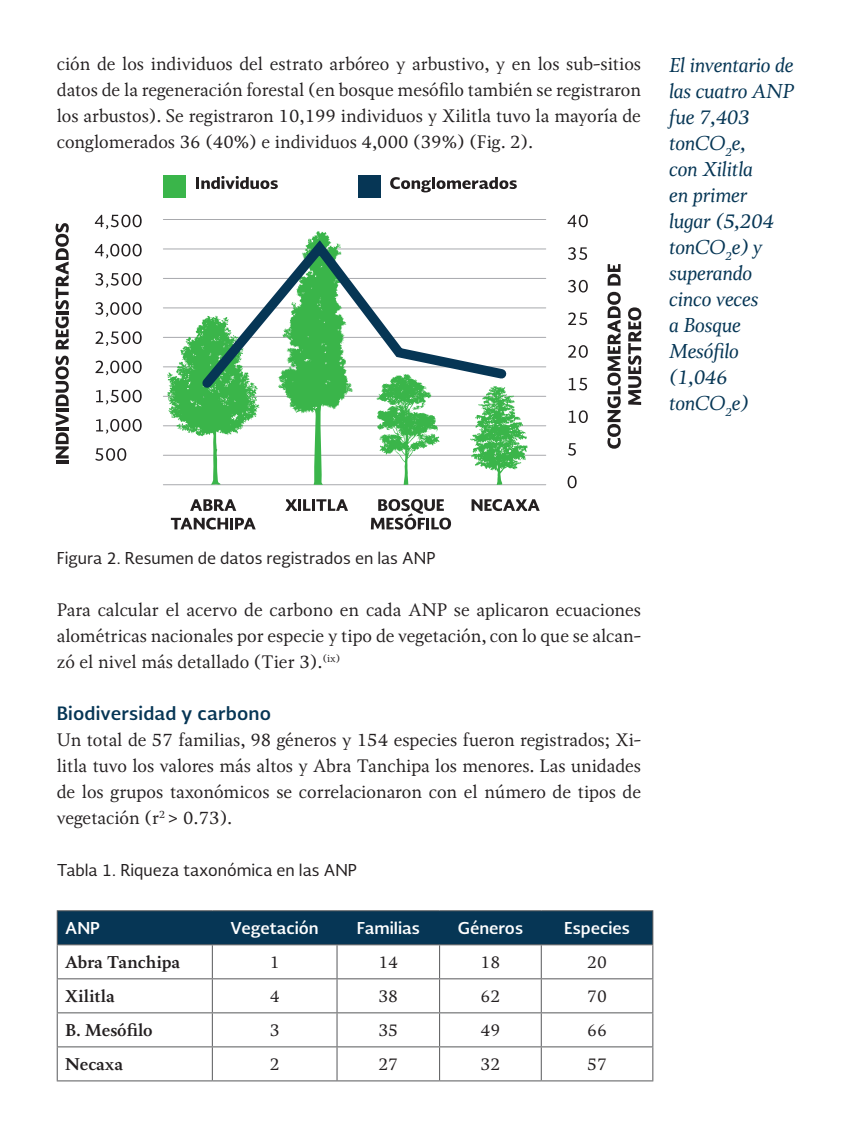
<style>
.page{position:relative;width:851px;height:1134px;background:#fff}
.page>*{position:absolute;margin:0;border:0;box-sizing:border-box;transform-origin:0 0}
.t1{font:italic 20px/26px "Soberana Texto";letter-spacing:-.02em;color:#063655}
.t2{font:18px/26px "Soberana Texto";color:#231f20;text-align:justify}
.t3{font:700 18px "Soberana Sans";letter-spacing:.01em;color:#063655}
.t4{font:700 17px "Soberana Texto";color:#231f20}
.t5{font:17px "Soberana Texto";color:#231f20}
.t6{font:16px "Soberana Sans";color:#231f20}
.t7{font:700 16px "Soberana Sans";color:#fff}
</style>
<div class="page">
<div style="left:58px;top:911px;width:594px;height:33px;background:#063655"></div>
<svg style="left:58px;top:945px;width:594px;height:135px"></svg>
<hr style="left:57px;top:910px;width:155px;height:1px;background:#57585a">
<hr style="left:57px;top:911px;width:1px;height:33px;background:#57585a">
<hr style="left:212px;top:910px;width:125px;height:1px;background:#57585a">
<hr style="left:337px;top:910px;width:102px;height:1px;background:#57585a">
<hr style="left:439px;top:910px;width:102px;height:1px;background:#57585a">
<hr style="left:541px;top:910px;width:112px;height:1px;background:#57585a">
<hr style="left:652px;top:911px;width:1px;height:33px;background:#57585a">
<hr style="left:57px;top:944px;width:155px;height:1px;background:#57585a">
<hr style="left:57px;top:945px;width:1px;height:33px;background:#57585a">
<hr style="left:212px;top:944px;width:125px;height:1px;background:#57585a">
<hr style="left:212px;top:945px;width:1px;height:33px;background:#57585a">
<hr style="left:337px;top:944px;width:102px;height:1px;background:#57585a">
<hr style="left:336px;top:945px;width:1px;height:33px;background:#57585a">
<hr style="left:439px;top:944px;width:102px;height:1px;background:#57585a">
<hr style="left:439px;top:945px;width:1px;height:33px;background:#57585a">
<hr style="left:541px;top:944px;width:112px;height:1px;background:#57585a">
<hr style="left:540px;top:945px;width:1px;height:33px;background:#57585a">
<hr style="left:652px;top:945px;width:1px;height:33px;background:#57585a">
<hr style="left:57px;top:978px;width:155px;height:1px;background:#57585a">
<hr style="left:57px;top:979px;width:1px;height:33px;background:#57585a">
<hr style="left:212px;top:978px;width:125px;height:1px;background:#57585a">
<hr style="left:212px;top:979px;width:1px;height:33px;background:#57585a">
<hr style="left:337px;top:978px;width:102px;height:1px;background:#57585a">
<hr style="left:336px;top:979px;width:1px;height:33px;background:#57585a">
<hr style="left:439px;top:978px;width:102px;height:1px;background:#57585a">
<hr style="left:439px;top:979px;width:1px;height:33px;background:#57585a">
<hr style="left:541px;top:978px;width:112px;height:1px;background:#57585a">
<hr style="left:540px;top:979px;width:1px;height:33px;background:#57585a">
<hr style="left:652px;top:979px;width:1px;height:33px;background:#57585a">
<hr style="left:57px;top:1012px;width:155px;height:1px;background:#57585a">
<hr style="left:57px;top:1013px;width:1px;height:33px;background:#57585a">
<hr style="left:212px;top:1012px;width:125px;height:1px;background:#57585a">
<hr style="left:212px;top:1013px;width:1px;height:33px;background:#57585a">
<hr style="left:337px;top:1012px;width:102px;height:1px;background:#57585a">
<hr style="left:336px;top:1013px;width:1px;height:33px;background:#57585a">
<hr style="left:439px;top:1012px;width:102px;height:1px;background:#57585a">
<hr style="left:439px;top:1013px;width:1px;height:33px;background:#57585a">
<hr style="left:541px;top:1012px;width:112px;height:1px;background:#57585a">
<hr style="left:540px;top:1013px;width:1px;height:33px;background:#57585a">
<hr style="left:652px;top:1013px;width:1px;height:33px;background:#57585a">
<hr style="left:57px;top:1046px;width:155px;height:1px;background:#57585a">
<hr style="left:57px;top:1047px;width:1px;height:33px;background:#57585a">
<hr style="left:212px;top:1046px;width:125px;height:1px;background:#57585a">
<hr style="left:212px;top:1047px;width:1px;height:33px;background:#57585a">
<hr style="left:337px;top:1046px;width:102px;height:1px;background:#57585a">
<hr style="left:336px;top:1047px;width:1px;height:33px;background:#57585a">
<hr style="left:439px;top:1046px;width:102px;height:1px;background:#57585a">
<hr style="left:439px;top:1047px;width:1px;height:33px;background:#57585a">
<hr style="left:541px;top:1046px;width:112px;height:1px;background:#57585a">
<hr style="left:540px;top:1047px;width:1px;height:33px;background:#57585a">
<hr style="left:652px;top:1047px;width:1px;height:33px;background:#57585a">
<hr style="left:57px;top:1080px;width:155px;height:1px;background:#57585a">
<hr style="left:212px;top:1080px;width:125px;height:1px;background:#57585a">
<hr style="left:337px;top:1080px;width:102px;height:1px;background:#57585a">
<hr style="left:439px;top:1080px;width:102px;height:1px;background:#57585a">
<hr style="left:541px;top:1080px;width:112px;height:1px;background:#57585a">
<hr style="left:163px;top:219px;width:382px;height:1px;background:#a8a9ad">
<hr style="left:163px;top:248px;width:382px;height:1px;background:#a8a9ad">
<hr style="left:163px;top:278px;width:382px;height:1px;background:#a8a9ad">
<hr style="left:163px;top:307px;width:382px;height:1px;background:#a8a9ad">
<hr style="left:163px;top:337px;width:382px;height:1px;background:#a8a9ad">
<hr style="left:163px;top:366px;width:382px;height:1px;background:#a8a9ad">
<hr style="left:163px;top:396px;width:382px;height:1px;background:#a8a9ad">
<hr style="left:163px;top:425px;width:382px;height:1px;background:#a8a9ad">
<hr style="left:163px;top:455px;width:382px;height:1px;background:#a8a9ad">
<hr style="left:163px;top:484px;width:382px;height:1px;background:#a8a9ad">
<svg style="left:285px;top:499px;width:63px;height:12px"></svg>
<svg style="left:190px;top:499px;width:46px;height:12px"></svg>
<svg style="left:171px;top:518px;width:85px;height:12px"></svg>
<svg style="left:196px;top:176px;width:82px;height:13px"></svg>
<svg style="left:390px;top:177px;width:126px;height:15px"></svg>
<svg style="left:95px;top:215px;width:47px;height:14px"></svg>
<svg style="left:95px;top:244px;width:47px;height:14px"></svg>
<svg style="left:95px;top:273px;width:47px;height:15px"></svg>
<svg style="left:95px;top:302px;width:47px;height:15px"></svg>
<svg style="left:95px;top:331px;width:47px;height:15px"></svg>
<svg style="left:95px;top:361px;width:47px;height:14px"></svg>
<svg style="left:96px;top:390px;width:46px;height:14px"></svg>
<svg style="left:96px;top:419px;width:46px;height:14px"></svg>
<svg style="left:95px;top:448px;width:31px;height:13px"></svg>
<svg style="left:567px;top:215px;width:20px;height:12px"></svg>
<svg style="left:568px;top:247px;width:19px;height:13px"></svg>
<svg style="left:568px;top:280px;width:19px;height:12px"></svg>
<svg style="left:568px;top:312px;width:19px;height:13px"></svg>
<svg style="left:568px;top:345px;width:19px;height:13px"></svg>
<svg style="left:568px;top:378px;width:19px;height:12px"></svg>
<svg style="left:568px;top:410px;width:19px;height:13px"></svg>
<svg style="left:568px;top:443px;width:7px;height:13px"></svg>
<svg style="left:567px;top:476px;width:9px;height:12px"></svg>
<svg style="left:56px;top:413px;width:13px;height:51px"></svg>
<hr style="left:56px;top:408px;width:13px;height:4px;background:#231f20">
<svg style="left:55px;top:356px;width:14px;height:50px"></svg>
<svg style="left:55px;top:223px;width:14px;height:126px"></svg>
<svg style="left:607px;top:292px;width:13px;height:157px"></svg>
<svg style="left:607px;top:264px;width:13px;height:22px"></svg>
<svg style="left:628px;top:307px;width:13px;height:98px"></svg>
<svg style="left:371px;top:499px;width:80px;height:31px"></svg>
<svg style="left:471px;top:499px;width:68px;height:12px"></svg>
<svg style="left:470px;top:395px;width:58px;height:90px"></svg>
<svg style="left:376px;top:396px;width:64px;height:89px"></svg>
<svg style="left:275px;top:231px;width:80px;height:254px"></svg>
<svg style="left:167px;top:336px;width:92px;height:149px"></svg>
<svg style="left:194px;top:233px;width:318px;height:163px"></svg>
<div style="left:163px;top:175px;width:23px;height:23px;background:#3ab54a"></div>
<div style="left:358px;top:175px;width:22px;height:23px;background:#063655"></div>
<p class="t2" style="left:57px;top:51px;width:585px">ción de los individuos del estrato arbóreo y arbustivo, y en los sub-sitios datos de la regeneración forestal (en bosque mesófilo también se registraron los arbustos). Se registraron 10,199 individuos y Xilitla tuvo la mayoría de conglomerados 36 (40%) e individuos 4,000 (39%) (Fig. 2).</p>
<p class="t1" style="left:669px;top:52px;width:126px">El inventario de las cuatro ANP fue 7,403 tonCO<sub>2</sub>e,<br>con Xilitla<br>en primer lugar (5,204 tonCO<sub>2</sub>e) y superando cinco veces<br>a Bosque<br>Mesófilo (1,046 tonCO<sub>2</sub>e)</p>
<p class="t6" style="left:57px;top:548px;width:380px">Figura 2. Resumen de datos registrados en las ANP</p>
<p class="t2" style="left:57px;top:597px;width:585px">Para calcular el acervo de carbono en cada ANP se aplicaron ecuaciones alométricas nacionales por especie y tipo de vegetación, con lo que se alcan&shy;zó el nivel más detallado (Tier 3).<sup>(ix)</sup></p>
<p class="t3" style="left:57px;top:701px;width:216px">Biodiversidad y carbono</p>
<p class="t2" style="left:57px;top:727px;width:586px">Un total de 57 familias, 98 géneros y 154 especies fueron registrados; Xi&shy;litla tuvo los valores más altos y Abra Tanchipa los menores. Las unidades de los grupos taxonómicos se correlacionaron con el número de tipos de vegetación (r<sup>2</sup> &gt; 0.73).</p>
<p class="t6" style="left:57px;top:860px;width:302px">Tabla 1. Riqueza taxonómica en las ANP</p>
<p class="t7" style="left:65px;top:917px;width:36px">ANP</p>
<p class="t7" style="left:230px;top:917px;width:89px">Vegetación</p>
<p class="t7" style="left:357px;top:917px;width:65px">Familias</p>
<p class="t7" style="left:457px;top:917px;width:67px">Géneros</p>
<p class="t7" style="left:564px;top:917px;width:67px">Especies</p>
<p class="t4" style="left:65px;top:951px;width:116px">Abra Tanchipa</p>
<p class="t5" style="left:270px;top:952px;width:11px">1</p>
<p class="t5" style="left:378px;top:952px;width:21px">14</p>
<p class="t5" style="left:480px;top:952px;width:21px">18</p>
<p class="t5" style="left:587px;top:952px;width:21px">20</p>
<p class="t4" style="left:65px;top:985px;width:51px">Xilitla</p>
<p class="t5" style="left:270px;top:986px;width:11px">4</p>
<p class="t5" style="left:378px;top:986px;width:21px">38</p>
<p class="t5" style="left:480px;top:986px;width:21px">62</p>
<p class="t5" style="left:587px;top:986px;width:21px">70</p>
<p class="t4" style="left:65px;top:1019px;width:89px">B. Mesófilo</p>
<p class="t5" style="left:270px;top:1020px;width:11px">3</p>
<p class="t5" style="left:378px;top:1020px;width:21px">35</p>
<p class="t5" style="left:480px;top:1020px;width:21px">49</p>
<p class="t5" style="left:587px;top:1020px;width:21px">66</p>
<p class="t4" style="left:65px;top:1054px;width:59px">Necaxa</p>
<p class="t5" style="left:270px;top:1054px;width:11px">2</p>
<p class="t5" style="left:378px;top:1054px;width:21px">27</p>
<p class="t5" style="left:480px;top:1054px;width:21px">32</p>
<p class="t5" style="left:587px;top:1054px;width:21px">57</p>
</div>
